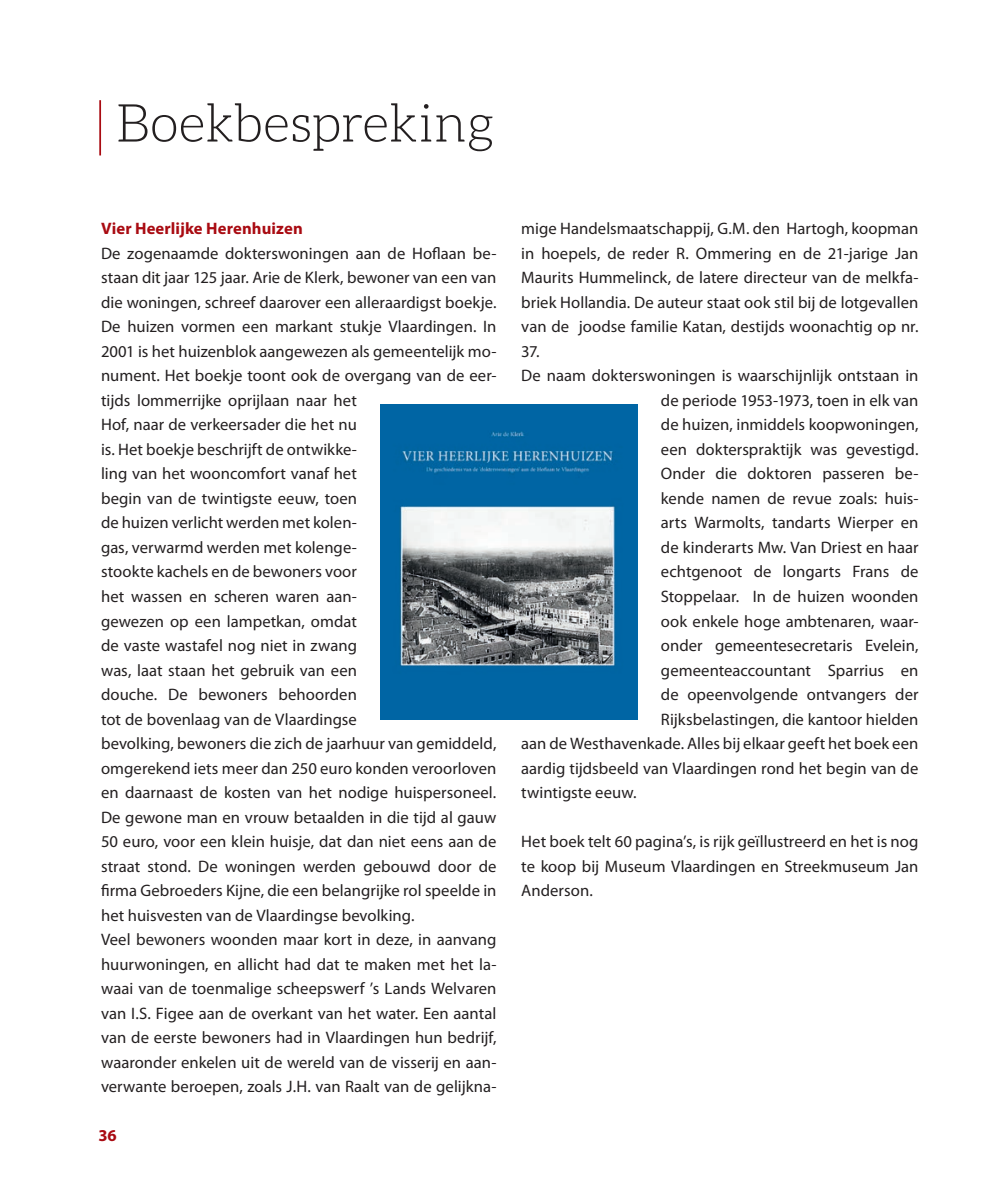
<style>
.page{position:relative;width:993px;height:1191px;background:#fff}
.page>*{position:absolute;margin:0;border:0;box-sizing:border-box;transform-origin:0 0}
.t1{font:300 52.5px "Aleo";letter-spacing:.005em;color:#231f20}
.t2{font:16.62px/24.5px "Myriad Pro";letter-spacing:.005em;color:#231f20}
.t3{font:700 16.62px "Myriad Pro";letter-spacing:.005em;color:#a90b12}
</style>
<div class="page">
<hr style="left:99px;top:100px;width:2px;height:55px;background:#a90b12">
<img style="left:380px;top:404px;width:257px;height:315px">
<h1 class="t1" style="left:116px;top:94px;width:380px">Boekbespreking</h1>
<p class="t3" style="left:101px;top:218px;width:203px">Vier Heerlijke Herenhuizen</p>
<p class="t2" style="left:101px;top:241px;width:397px">De zogenaamde dokterswoningen aan de Hoflaan be&shy;staan dit jaar 125 jaar. Arie de Klerk, bewoner van een van die woningen, schreef daarover een alleraardigst boekje.<br>De huizen vormen een markant stukje Vlaardingen. In 2001 is het huizenblok aangewezen als gemeentelijk mo&shy;nument. Het boekje toont ook de overgang van de eer&shy;tijds lommerrijke oprijlaan naar het<br>Hof, naar de verkeersader die het nu<br>is. Het boekje beschrijft de ontwikke-<br>ling van het wooncomfort vanaf het<br>begin van de twintigste eeuw, toen<br>de huizen verlicht werden met kolen-<br>gas, verwarmd werden met kolenge-<br>stookte kachels en de bewoners voor<br>het wassen en scheren waren aan-<br>gewezen op een lampetkan, omdat<br>de vaste wastafel nog niet in zwang<br>was, laat staan het gebruik van een<br>douche. De bewoners behoorden<br>tot de bovenlaag van de Vlaardingse<br>bevolking, bewoners die zich de jaarhuur van gemiddeld, omgerekend iets meer dan 250 euro konden veroorloven en daarnaast de kosten van het nodige huispersoneel.<br>De gewone man en vrouw betaalden in die tijd al gauw 50 euro, voor een klein huisje, dat dan niet eens aan de straat stond. De woningen werden gebouwd door de firma Gebroeders Kijne, die een belangrijke rol speelde in het huisvesten van de Vlaardingse bevolking.<br>Veel bewoners woonden maar kort in deze, in aanvang huurwoningen, en allicht had dat te maken met het la&shy;waai van de toenmalige scheepswerf ’s Lands Welvaren van I.S. Figee aan de overkant van het water. Een aantal van de eerste bewoners had in Vlaardingen hun bedrijf, waaronder enkelen uit de wereld van de visserij en aan&shy;verwante beroepen, zoals J.H. van Raalt van de gelijkna-</p>
<p class="t3" style="left:98px;top:1124px;width:20px">36</p>
<p class="t2" style="left:521px;top:216px;width:398px">mige Handelsmaatschappij, G.M. den Hartogh, koopman</p>
<p class="t2" style="left:521px;top:241px;width:398px">in hoepels, de reder R. Ommering en de 21-jarige Jan</p>
<p class="t2" style="left:521px;top:265px;width:398px">Maurits Hummelinck, de latere directeur van de melkfa-</p>
<p class="t2" style="left:521px;top:290px;width:398px">briek Hollandia. De auteur staat ook stil bij de lotgevallen</p>
<p class="t2" style="left:521px;top:314px;width:398px">van de joodse familie Katan, destijds woonachtig op nr.</p>
<p class="t2" style="left:521px;top:339px;width:20px">37.</p>
<p class="t2" style="left:521px;top:363px;width:398px">De naam dokterswoningen is waarschijnlijk ontstaan in</p>
<p class="t2" style="left:660px;top:388px;width:259px">de periode 1953-1973, toen in elk van</p>
<p class="t2" style="left:660px;top:412px;width:259px">de huizen, inmiddels koopwoningen,</p>
<p class="t2" style="left:660px;top:437px;width:259px">een dokterspraktijk was gevestigd.</p>
<p class="t2" style="left:660px;top:461px;width:259px">Onder die doktoren passeren be-</p>
<p class="t2" style="left:660px;top:486px;width:259px">kende namen de revue zoals: huis-</p>
<p class="t2" style="left:660px;top:510px;width:259px">arts Warmolts, tandarts Wierper en</p>
<p class="t2" style="left:660px;top:535px;width:259px">de kinderarts Mw. Van Driest en haar</p>
<p class="t2" style="left:660px;top:559px;width:259px">echtgenoot de longarts Frans de</p>
<p class="t2" style="left:660px;top:584px;width:259px">Stoppelaar. In de huizen woonden</p>
<p class="t2" style="left:660px;top:608px;width:259px">ook enkele hoge ambtenaren, waar-</p>
<p class="t2" style="left:660px;top:633px;width:259px">onder gemeentesecretaris Evelein,</p>
<p class="t2" style="left:660px;top:657px;width:259px">gemeenteaccountant Sparrius en</p>
<p class="t2" style="left:660px;top:682px;width:259px">de opeenvolgende ontvangers der</p>
<p class="t2" style="left:660px;top:706px;width:259px">Rijksbelastingen, die kantoor hielden</p>
<p class="t2" style="left:521px;top:731px;width:398px">aan de Westhavenkade. Alles bij elkaar geeft het boek een</p>
<p class="t2" style="left:521px;top:755px;width:398px">aardig tijdsbeeld van Vlaardingen rond het begin van de</p>
<p class="t2" style="left:521px;top:780px;width:117px">twintigste eeuw.</p>
<p class="t2" style="left:521px;top:829px;width:398px;text-align:justify">Het boek telt 60 pagina’s, is rijk geïllustreerd en het is nog te koop bij Museum Vlaardingen en Streekmuseum Jan Anderson.</p>
</div>
